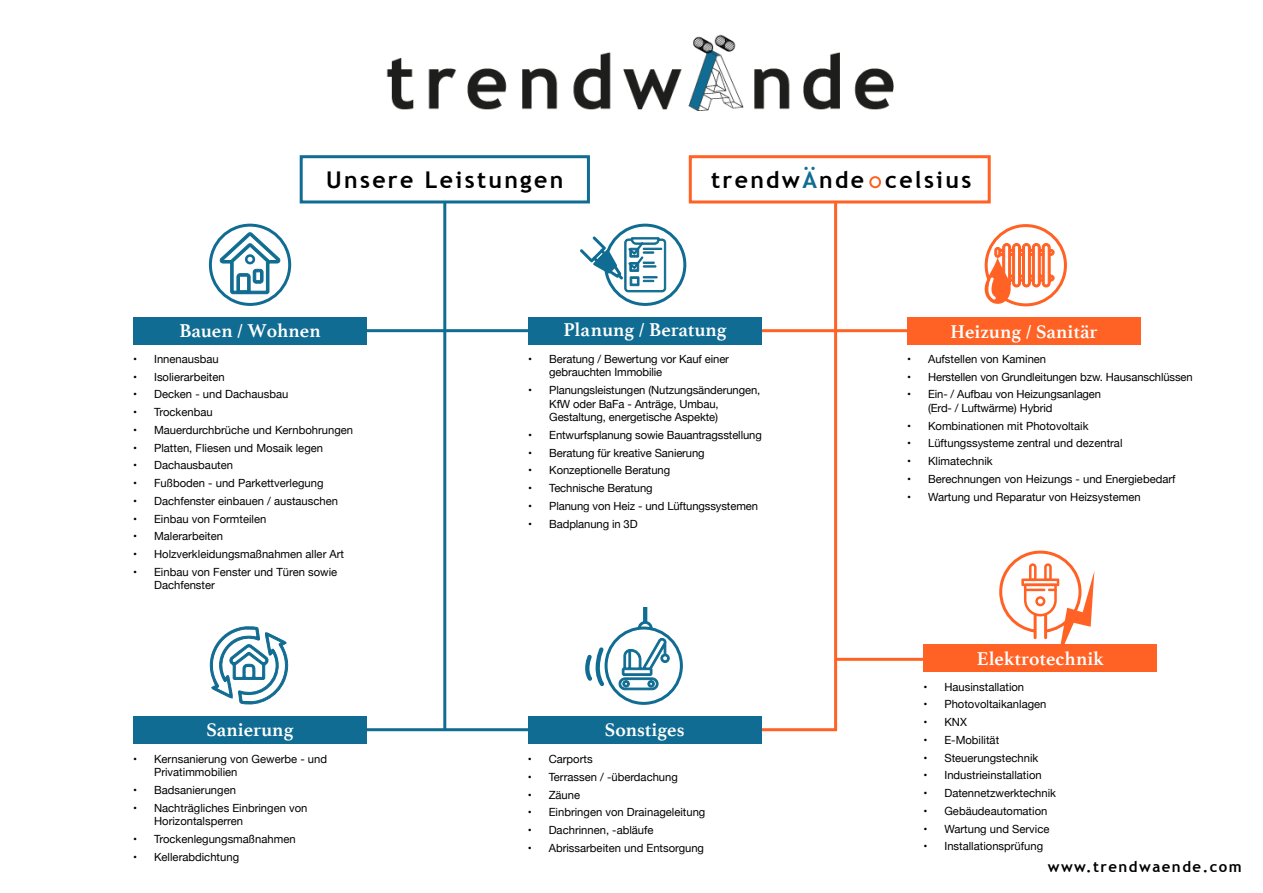
<style>
.page{position:relative;width:1263px;height:893px;background:#fff}
.page>*{position:absolute;margin:0;border:0;box-sizing:border-box;transform-origin:0 0}
.t1{font:700 23.1px "Trebuchet MS";letter-spacing:.1em;color:#000}
.t2{font:700 19.5px "Athelas";color:#fff}
.t3{font:700 15px "Trebuchet MS";letter-spacing:.1em;color:#000}
.t4{font:11.25px/13.5px "Helvetica Neue";color:#000}
.s1{color:#106c92}
</style>
<div class="page">
<hr style="left:834px;top:202px;width:3px;height:528px;background:#ff6224">
<hr style="left:748px;top:329px;width:175px;height:3px;background:#ff6224">
<hr style="left:748px;top:728px;width:89px;height:3px;background:#ff6224">
<hr style="left:835px;top:658px;width:94px;height:3px;background:#ff6224">
<img style="left:386px;top:34px;width:508px;height:77px">
<svg style="left:869px;top:176px;width:12px;height:12px"></svg>
<div style="left:689px;top:155px;width:302px;height:48px;border:3px solid #ff6224"></div>
<div style="left:300px;top:155px;width:290px;height:48px;border:3px solid #106c92"></div>
<div style="left:907px;top:317px;width:234px;height:27px;background:#ff6224"></div>
<div style="left:923px;top:644px;width:234px;height:27px;background:#ff6224"></div>
<svg style="left:999px;top:550px;width:95px;height:94px"></svg>
<hr style="left:1033px;top:615px;width:3px;height:23px;background:#ff6224">
<hr style="left:1044px;top:615px;width:3px;height:23px;background:#ff6224">
<div style="left:985px;top:224px;width:82px;height:82px;border:3px solid #ff6224;border-radius:50%"></div>
<svg style="left:984px;top:243px;width:70px;height:63px"></svg>
<div style="left:638px;top:621px;width:15px;height:15px;border:3px solid #106c92;border-radius:50%"></div>
<svg style="left:643px;top:607px;width:4px;height:15px"></svg>
<div style="left:133px;top:317px;width:234px;height:27px;background:#106c92"></div>
<div style="left:209px;top:224px;width:82px;height:82px;border:3px solid #106c92;border-radius:50%"></div>
<svg style="left:220px;top:232px;width:60px;height:62px"></svg>
<div style="left:245px;top:254px;width:10px;height:10px;border:3px solid #106c92;border-radius:50%"></div>
<div style="left:133px;top:716px;width:234px;height:27px;background:#106c92"></div>
<svg style="left:606px;top:628px;width:75px;height:75px"></svg>
<div style="left:604px;top:626px;width:79px;height:79px;border:3px solid #106c92;border-radius:50%"></div>
<svg style="left:618px;top:638px;width:52px;height:52px"></svg>
<svg style="left:585px;top:647px;width:23px;height:40px"></svg>
<div style="left:528px;top:716px;width:234px;height:27px;background:#106c92"></div>
<svg style="left:209px;top:626px;width:80px;height:79px"></svg>
<div style="left:528px;top:317px;width:234px;height:27px;background:#106c92"></div>
<div style="left:604px;top:224px;width:82px;height:82px;border:3px solid #106c92;border-radius:50%"></div>
<svg style="left:580px;top:232px;width:86px;height:61px"></svg>
<hr style="left:443px;top:202px;width:3px;height:528px;background:#106c92">
<hr style="left:358px;top:329px;width:174px;height:3px;background:#106c92">
<hr style="left:358px;top:728px;width:174px;height:3px;background:#106c92">
<h1 class="t1" style="left:326px;top:165px;width:239px">Unsere Leistungen</h1>
<h1 class="t1" style="left:711px;top:166px;width:262px">trendw<span class="s1">Ä</span>nde celsius</h1>
<h2 class="t2" style="left:179px;top:315px;width:143px">Bauen / Wohnen</h2>
<p class="t4" style="left:133px;top:353px;width:87px">• Innenausbau</p>
<p class="t4" style="left:133px;top:370px;width:93px">• Isolierarbeiten</p>
<p class="t4" style="left:133px;top:388px;width:157px">• Decken - und Dachausbau</p>
<p class="t4" style="left:133px;top:406px;width:81px">• Trockenbau</p>
<p class="t4" style="left:133px;top:424px;width:222px">• Mauerdurchbrüche und Kernbohrungen</p>
<p class="t4" style="left:133px;top:441px;width:191px">• Platten, Fliesen und Mosaik legen</p>
<p class="t4" style="left:133px;top:459px;width:101px">• Dachausbauten</p>
<p class="t4" style="left:133px;top:477px;width:192px">• Fußboden - und Parkettverlegung</p>
<p class="t4" style="left:133px;top:495px;width:207px">• Dachfenster einbauen / austauschen</p>
<p class="t4" style="left:133px;top:512px;width:135px">• Einbau von Formteilen</p>
<p class="t4" style="left:133px;top:530px;width:91px">• Malerarbeiten</p>
<p class="t4" style="left:133px;top:548px;width:213px">• Holzverkleidungsmaßnahmen aller Art</p>
<p class="t4" style="left:154px;top:566px;width:185px;text-indent:-21px">• Einbau von Fenster und Türen sowie<br>Dachfenster</p>
<h2 class="t2" style="left:206px;top:714px;width:89px">Sanierung</h2>
<p class="t4" style="left:154px;top:753px;width:174px;text-indent:-21px">• Kernsanierung von Gewerbe - und<br>Privatimmobilien</p>
<p class="t4" style="left:133px;top:784px;width:104px">• Badsanierungen</p>
<p class="t4" style="left:154px;top:802px;width:155px;text-indent:-21px">• Nachträgliches Einbringen von<br>Horizontalsperren</p>
<p class="t4" style="left:133px;top:833px;width:164px">• Trockenlegungsmaßnahmen</p>
<p class="t4" style="left:133px;top:851px;width:108px">• Kellerabdichtung</p>
<h2 class="t2" style="left:564px;top:314px;width:165px">Planung / Beratung</h2>
<p class="t4" style="left:549px;top:353px;width:181px;text-indent:-21px">• Beratung / Bewertung vor Kauf einer gebrauchten Immobilie</p>
<p class="t4" style="left:549px;top:384px;width:212px;text-indent:-21px">• Planungsleistungen (Nutzungsänderungen,<br>KfW oder BaFa - Anträge, Umbau,<br>Gestaltung, energetische Aspekte)</p>
<p class="t4" style="left:528px;top:429px;width:235px">• Entwurfsplanung sowie Bauantragsstellung</p>
<p class="t4" style="left:528px;top:446px;width:178px">• Beratung für kreative Sanierung</p>
<p class="t4" style="left:528px;top:464px;width:143px">• Konzeptionelle Beratung</p>
<p class="t4" style="left:528px;top:482px;width:126px">• Technische Beratung</p>
<p class="t4" style="left:528px;top:500px;width:231px">• Planung von Heiz - und Lüftungssystemen</p>
<p class="t4" style="left:528px;top:517px;width:111px">• Badplanung in 3D</p>
<h2 class="t2" style="left:605px;top:714px;width:81px">Sonstiges</h2>
<p class="t4" style="left:528px;top:753px;width:66px">• Carports</p>
<p class="t4" style="left:528px;top:771px;width:152px">• Terrassen / -überdachung</p>
<p class="t4" style="left:528px;top:788px;width:54px">• Zäune</p>
<p class="t4" style="left:528px;top:806px;width:179px">• Einbringen von Drainageleitung</p>
<p class="t4" style="left:528px;top:824px;width:127px">• Dachrinnen, -abläufe</p>
<p class="t4" style="left:528px;top:842px;width:178px">• Abrissarbeiten und Entsorgung</p>
<h2 class="t2" style="left:950px;top:315px;width:148px">Heizung / Sanitär</h2>
<p class="t4" style="left:907px;top:353px;width:141px">• Aufstellen von Kaminen</p>
<p class="t4" style="left:907px;top:370px;width:287px">• Herstellen von Grundleitungen bzw. Hausanschlüssen</p>
<p class="t4" style="left:928px;top:388px;width:175px;text-indent:-21px">• Ein- / Aufbau von Heizungsanlagen (Erd- / Luftwärme) Hybrid</p>
<p class="t4" style="left:907px;top:419px;width:183px">• Kombinationen mit Photovoltaik</p>
<p class="t4" style="left:907px;top:437px;width:217px">• Lüftungssysteme zentral und dezentral</p>
<p class="t4" style="left:907px;top:455px;width:87px">• Klimatechnik</p>
<p class="t4" style="left:907px;top:473px;width:270px">• Berechnungen von Heizungs - und Energiebedarf</p>
<p class="t4" style="left:907px;top:490px;width:235px">• Wartung und Reparatur von Heizsystemen</p>
<h2 class="t2" style="left:977px;top:642px;width:129px">Elektrotechnik</h2>
<p class="t4" style="left:923px;top:681px;width:102px">• Hausinstallation</p>
<p class="t4" style="left:923px;top:698px;width:125px">• Photovoltaikanlagen</p>
<p class="t4" style="left:923px;top:716px;width:45px">• KNX</p>
<p class="t4" style="left:923px;top:734px;width:77px">• E-Mobilität</p>
<p class="t4" style="left:923px;top:752px;width:116px">• Steuerungstechnik</p>
<p class="t4" style="left:923px;top:769px;width:120px">• Industrieinstallation</p>
<p class="t4" style="left:923px;top:787px;width:134px">• Datennetzwerktechnik</p>
<p class="t4" style="left:923px;top:805px;width:125px">• Gebäudeautomation</p>
<p class="t4" style="left:923px;top:823px;width:128px">• Wartung und Service</p>
<p class="t4" style="left:923px;top:840px;width:121px">• Installationsprüfung</p>
<h3 class="t3" style="left:1048px;top:857px;width:195px">www.trendwaende.com</h3>
</div>
